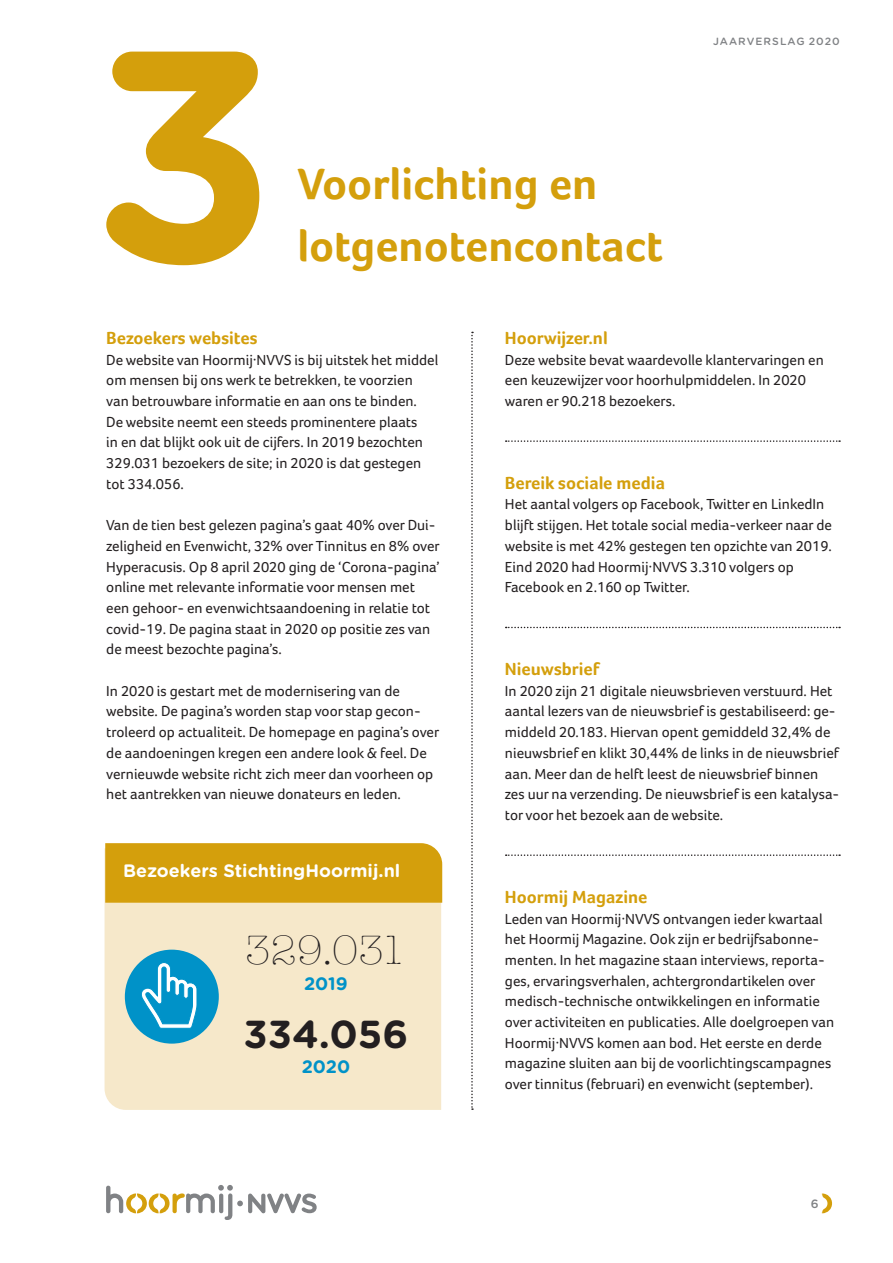
<style>
.page{position:relative;width:893px;height:1263px;background:#fff}
.page>*{position:absolute;margin:0;border:0;box-sizing:border-box;transform-origin:0 0}
.kop{font:700 45px/62.1px "Foco";color:#d49f0c}
.kopje_infographic{font:300 42px "American Typewriter";color:#231f20}
.kopje_infographic-2{font:700 39px "Gotham Rounded";color:#231f20}
.kopje{font:700 18px "Foco";color:#d49f0c}
.kopje_kader_wit{font:700 18px "Gotham Rounded";color:#fff}
.kopje_infographic-3{font:700 18px "Gotham Rounded";color:#0092c8}
.plat{font:15px/20.7px "Foco";color:#231f20}
.t1{font:500 12px "Gotham Rounded";color:#808285}
.t2{font:500 10.5px "Gotham Rounded";letter-spacing:.1em;color:#808285}
</style>
<div class="page">
<svg style="left:106px;top:1185px;width:211px;height:35px"></svg>
<svg style="left:822px;top:1193px;width:10px;height:20px"></svg>
<svg style="left:506px;top:440px;width:334px;height:2px"></svg>
<svg style="left:506px;top:627px;width:334px;height:1px"></svg>
<svg style="left:506px;top:854px;width:334px;height:2px"></svg>
<svg style="left:471px;top:332px;width:2px;height:778px"></svg>
<svg style="left:106px;top:52px;width:153px;height:213px"></svg>
<div style="left:105px;top:903px;width:336px;height:207px;background:#f6e8ca"></div>
<div style="left:105px;top:843px;width:337px;height:60px;background:#d49f0c"></div>
<div style="left:125px;top:950px;width:94px;height:93px;background:#0092c8;border-radius:50%"></div>
<svg style="left:141px;top:962px;width:56px;height:67px"></svg>
<p class="kop" style="left:298px;top:152px;width:367px">Voorlichting en lotgenotencontact</p>
<p class="t2" style="left:713px;top:34px;width:128px">JAARVERSLAG 2020</p>
<p class="kopje" style="left:106px;top:327px;width:153px">Bezoekers websites</p>
<p class="plat" style="left:106px;top:349px;width:333px">De website van Hoormij·NVVS is bij uitstek het middel om mensen bij ons werk te betrekken, te voorzien van betrouwbare informatie en aan ons te binden.<br>De website neemt een steeds prominentere plaats<br>in en dat blijkt ook uit de cijfers. In 2019 bezochten 329.031 bezoekers de site; in 2020 is dat gestegen tot 334.056.</p>
<p class="plat" style="left:106px;top:515px;width:335px">Van de tien best gelezen pagina’s gaat 40% over Dui&shy;zeligheid en Evenwicht, 32% over Tinnitus en 8% over Hyperacusis. Op 8 april 2020 ging de ‘Corona-pagina’ online met relevante informatie voor mensen met een gehoor- en evenwichtsaandoening in relatie tot covid-19. De pagina staat in 2020 op positie zes van de meest bezochte pagina’s.</p>
<p class="plat" style="left:106px;top:680px;width:334px">In 2020 is gestart met de modernisering van de website. De pagina’s worden stap voor stap gecon&shy;troleerd op actualiteit. De homepage en pagina’s over de aandoeningen kregen een andere look &amp; feel. De vernieuwde website richt zich meer dan voorheen op het aantrekken van nieuwe donateurs en leden.</p>
<p class="kopje_kader_wit" style="left:123px;top:857px;width:278px">Bezoekers StichtingHoormij.nl</p>
<p class="kopje_infographic" style="left:245px;top:919px;width:164px">329.031</p>
<p class="kopje_infographic-3" style="left:304px;top:971px;width:45px">2019</p>
<p class="kopje_infographic-2" style="left:244px;top:1005px;width:166px">334.056</p>
<p class="kopje_infographic-3" style="left:302px;top:1053px;width:50px">2020</p>
<p class="kopje" style="left:505px;top:327px;width:104px">Hoorwijzer.nl</p>
<p class="plat" style="left:505px;top:349px;width:320px">Deze website bevat waardevolle klantervaringen en een keuzewijzer voor hoorhulpmiddelen. In 2020 waren er 90.218 bezoekers.</p>
<p class="kopje" style="left:505px;top:472px;width:162px">Bereik sociale media</p>
<p class="plat" style="left:505px;top:494px;width:329px">Het aantal volgers op Facebook, Twitter en LinkedIn blijft stijgen. Het totale social media-verkeer naar de website is met 42% gestegen ten opzichte van 2019.<br>Eind 2020 had Hoormij·NVVS 3.310 volgers op Facebook en 2.160 op Twitter.</p>
<p class="kopje" style="left:505px;top:658px;width:96px">Nieuwsbrief</p>
<p class="plat" style="left:505px;top:680px;width:336px">In 2020 zijn 21 digitale nieuwsbrieven verstuurd. Het aantal lezers van de nieuwsbrief is gestabiliseerd: ge&shy;middeld 20.183. Hiervan opent gemiddeld 32,4% de nieuwsbrief en klikt 30,44% de links in de nieuwsbrief aan. Meer dan de helft leest de nieuwsbrief binnen zes uur na verzending. De nieuwsbrief is een katalysa&shy;tor voor het bezoek aan de website.</p>
<p class="kopje" style="left:505px;top:886px;width:144px">Hoormij Magazine</p>
<p class="plat" style="left:505px;top:908px;width:331px">Leden van Hoormij·NVVS ontvangen ieder kwartaal het Hoormij Magazine. Ook zijn er bedrijfsabonne&shy;menten. In het magazine staan interviews, reporta&shy;ges, ervaringsverhalen, achtergrondartikelen over medisch-technische ontwikkelingen en informatie over activiteiten en publicaties. Alle doelgroepen van Hoormij∙NVVS komen aan bod. Het eerste en derde magazine sluiten aan bij de voorlichtingscampagnes over tinnitus (februari) en evenwicht (september).</p>
<p class="t1" style="left:811px;top:1195px;width:9px">6</p>
</div>
